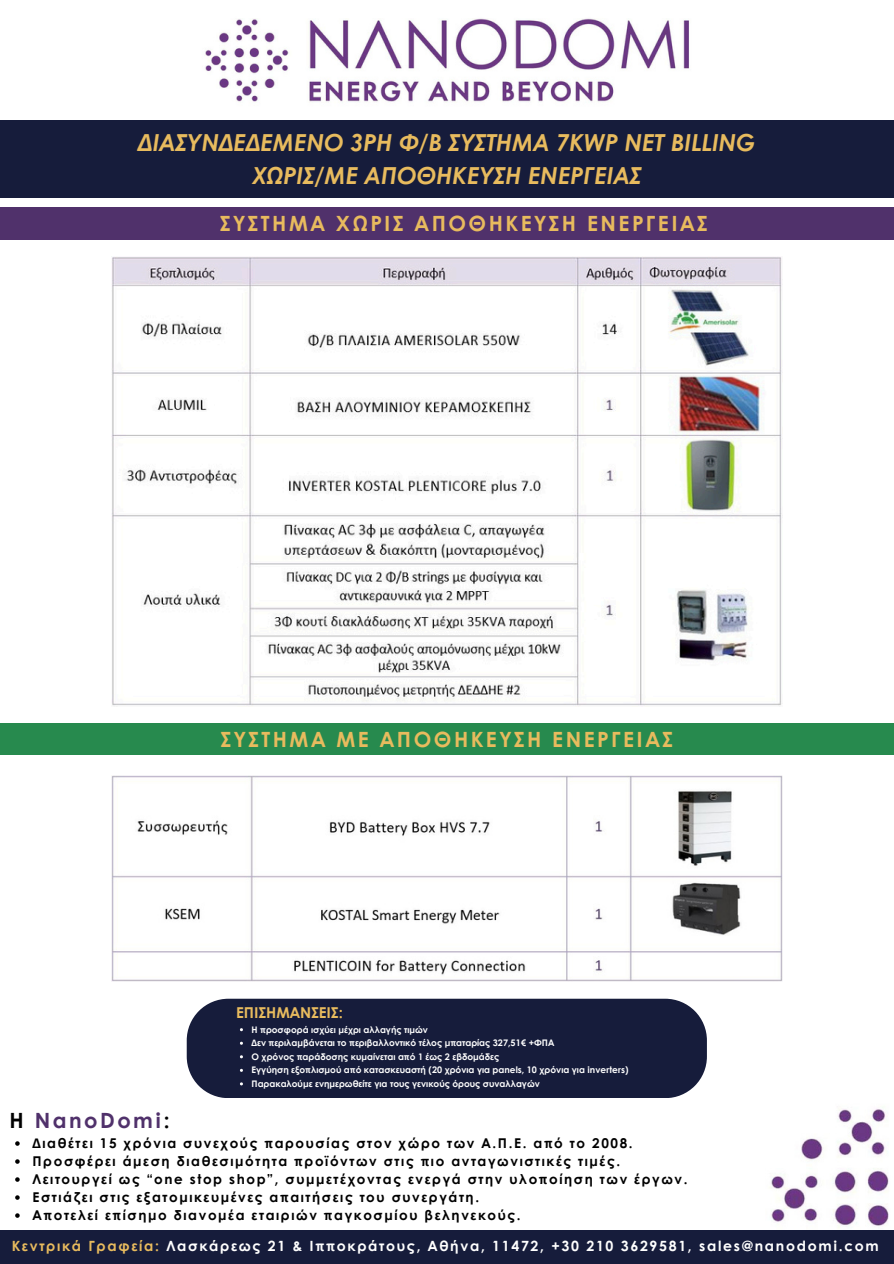
<style>
.page{position:relative;width:894px;height:1264px;background:#fff}
.page>*{position:absolute;margin:0;border:0;box-sizing:border-box;transform-origin:0 0}
.t1{font:italic 700 23.4px/32.7px "Century Gothic";color:#e8bb5e;text-align:center}
.t2{font:700 21px "Century Gothic";letter-spacing:.12em;color:#e8bb5e}
.t3{font:700 21px "Century Gothic";letter-spacing:.12em;color:#50316b}
.t4{font:700 15px "Century Gothic";color:#e8bb5e}
.t5{font:700 14.1px "Century Gothic";letter-spacing:.12em;color:#fff}
.t6{font:700 13.5px "Century Gothic";letter-spacing:.12em;color:#000}
.t7{font:700 9px/13.5px "Century Gothic";color:#fdfdfd}
.s1{color:#000}
.s2{color:#e8bb5e}
</style>
<div class="page">
<img style="left:205px;top:18px;width:484px;height:85px">
<img style="left:770px;top:1108px;width:119px;height:120px">
<div style="left:0;top:120px;width:440px;height:78px;background:#161c3b"></div>
<div style="left:436px;top:120px;width:457px;height:78px;background:#161c3b"></div>
<div style="left:0;top:207px;width:893px;height:32px;background:#50316b"></div>
<div style="left:0;top:723px;width:893px;height:31px;background:#278a4e"></div>
<div style="left:187px;top:998px;width:519px;height:100px;background:#161c3b"></div>
<div style="left:0;top:1230px;width:893px;height:33px;background:#161c3b"></div>
<img style="left:111px;top:257px;width:671px;height:449px">
<img style="left:111px;top:776px;width:671px;height:205px">
<svg style="left:15px;top:1141px;width:5px;height:4px"></svg>
<svg style="left:15px;top:1159px;width:5px;height:4px"></svg>
<svg style="left:15px;top:1177px;width:5px;height:4px"></svg>
<svg style="left:15px;top:1195px;width:5px;height:4px"></svg>
<svg style="left:15px;top:1213px;width:5px;height:4px"></svg>
<h2 class="t1" style="left:138px;top:125px;width:619px">ΔΙΑΣΥΝΔΕΔΕΜΕΝΟ 3PH Φ/Β ΣΥΣΤΗΜΑ 7KWP NET BILLING<br>ΧΩΡΙΣ/ΜΕ ΑΠΟΘΗΚΕΥΣΗ ΕΝΕΡΓΕΙΑΣ</h2>
<p class="t2" style="left:220px;top:207px;width:489px">ΣΥΣΤΗΜΑ ΧΩΡΙΣ ΑΠΟΘΗΚΕΥΣΗ ΕΝΕΡΓΕΙΑΣ</p>
<p class="t2" style="left:221px;top:723px;width:453px">ΣΥΣΤΗΜΑ ΜΕ ΑΠΟΘΗΚΕΥΣΗ ΕΝΕΡΓΕΙΑΣ</p>
<p class="t4" style="left:236px;top:1000px;width:108px">ΕΠΙΣΗΜΑΝΣΕΙΣ:</p>
<p class="t7" style="left:251px;top:1022px;width:378px">Η προσφορά ισχύει μέχρι αλλαγής τιμών<br>Δεν περιλαμβάνεται το περιβαλλοντικό τέλος μπαταρίας 327,51€ +ΦΠΑ<br>Ο χρόνος παράδοσης κυμαίνεται από 1 έως 2 εβδομάδες<br>Εγγύηση εξοπλισμού από κατασκευαστή (20 χρόνια για panels, 10 χρόνια για inverters)<br>Παρακαλούμε ενημερωθείτε για τους γενικούς όρους συναλλαγών</p>
<h3 class="t3" style="left:10px;top:1104px;width:161px"><span class="s1">Η</span> NanoDomi<span class="s1">:</span></h3>
<p class="t6" style="left:32px;top:1132px;width:601px">Διαθέτει 15 χρόνια συνεχούς παρουσίας στον χώρο των Α.Π.Ε. από το 2008.</p>
<p class="t6" style="left:32px;top:1150px;width:589px">Προσφέρει άμεση διαθεσιμότητα προϊόντων στις πιο ανταγωνιστικές τιμές.</p>
<p class="t6" style="left:32px;top:1168px;width:656px">Λειτουργεί ως “one stop shop”, συμμετέχοντας ενεργά στην υλοποίηση των έργων.</p>
<p class="t6" style="left:32px;top:1186px;width:448px">Εστιάζει στις εξατομικευμένες απαιτήσεις του συνεργάτη.</p>
<p class="t6" style="left:32px;top:1204px;width:489px">Αποτελεί επίσημο διανομέα εταιριών παγκοσμίου βεληνεκούς.</p>
<h5 class="t5" style="left:12px;top:1234px;width:868px"><span class="s2">Κεντρικά Γραφεία:</span> Λασκάρεως 21 &amp; Ιπποκράτους, Αθήνα, 11472, +30 210 3629581, sales@nanodomi.com</h5>
</div>
